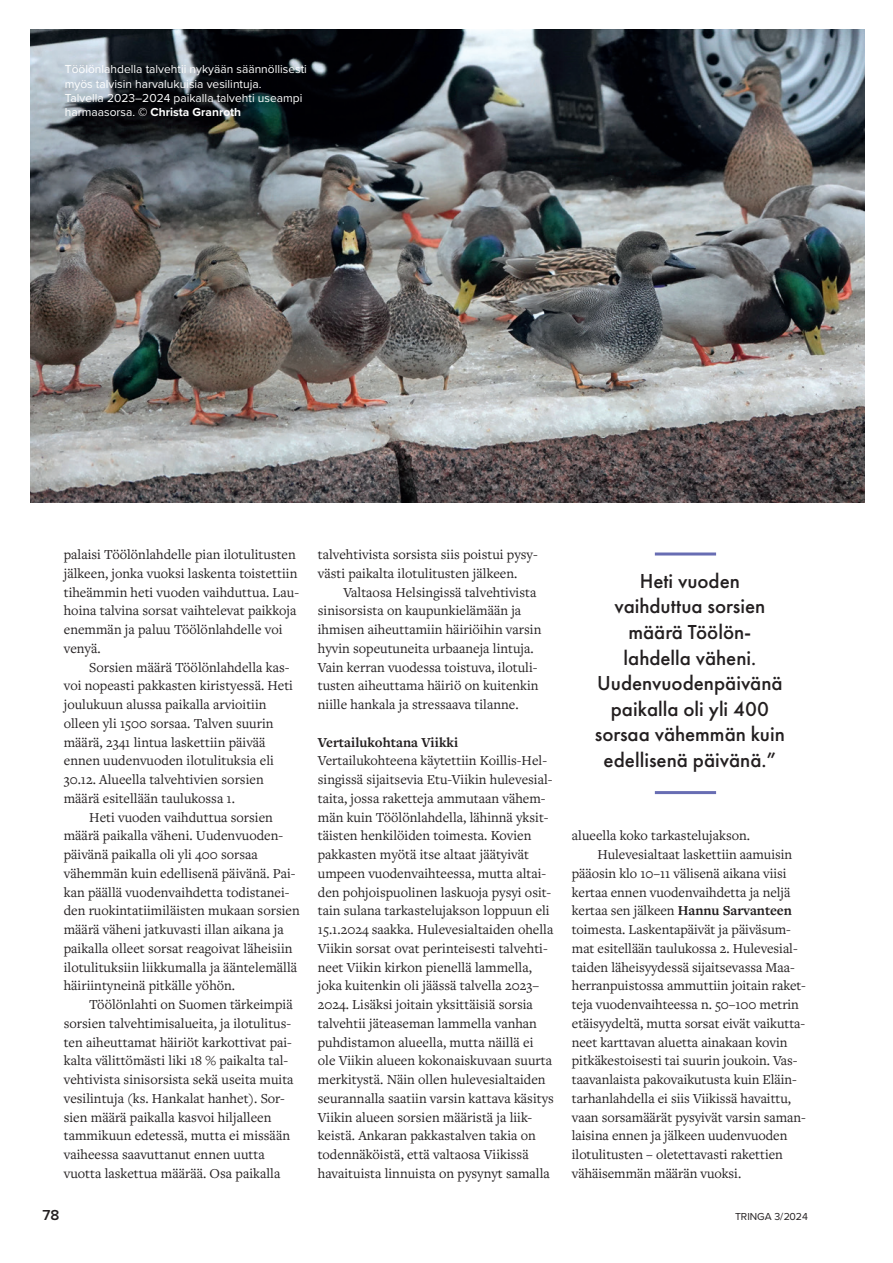
<style>
.page{position:relative;width:893px;height:1263px;background:#fff}
.page>*{position:absolute;margin:0;border:0;box-sizing:border-box;transform-origin:0 0}
.Nosto{font:500 21px/25.5px "Futura PT";color:#231f20;text-align:center}
.t1{font:600 15px "Proxima Nova";color:#231f20}
.LEIPÄTEKSTI{font:14.25px/18.8px "Freight Text Pro";color:#231f20}
.KUVATEKSTI{font:12px/14.4px "Proxima Nova";color:#fff}
.Infotekstit{font:10.5px "Proxima Nova";color:#231f20}
.s1{font-weight:700}
</style>
<div class="page">
<img style="left:31px;top:30px;width:833px;height:473px">
<hr style="left:655px;top:552px;width:61px;height:3px;background:#686db3">
<hr style="left:655px;top:791px;width:61px;height:3px;background:#686db3">
<p class="KUVATEKSTI" style="left:65px;top:62px;width:244px">Töölönlahdella talvehtii nykyään säännöllisesti myös talvisin harvalukuisia vesilintuja.<br>Talvella 2023–2024 paikalla talvehti useampi harmaasorsa. <span class="s1">© Christa Granroth</span></p>
<p class="LEIPÄTEKSTI" style="left:64px;top:545px;width:233px">palaisi Töölönlahdelle pian ilotulitusten</p>
<p class="LEIPÄTEKSTI" style="left:64px;top:563px;width:235px">jälkeen, jonka vuoksi laskenta toistettiin</p>
<p class="LEIPÄTEKSTI" style="left:64px;top:582px;width:237px">tiheämmin heti vuoden vaihduttua. Lau-</p>
<p class="LEIPÄTEKSTI" style="left:64px;top:601px;width:234px">hoina talvina sorsat vaihtelevat paikkoja</p>
<p class="LEIPÄTEKSTI" style="left:64px;top:620px;width:220px">enemmän ja paluu Töölönlahdelle voi</p>
<p class="LEIPÄTEKSTI" style="left:64px;top:638px;width:38px">venyä.</p>
<p class="LEIPÄTEKSTI" style="left:89px;top:657px;width:202px">Sorsien määrä Töölönlahdella kas-</p>
<p class="LEIPÄTEKSTI" style="left:64px;top:676px;width:231px">voi nopeasti pakkasten kiristyessä. Heti</p>
<p class="LEIPÄTEKSTI" style="left:64px;top:695px;width:204px">joulukuun alussa paikalla arvioitiin</p>
<p class="LEIPÄTEKSTI" style="left:64px;top:713px;width:211px">olleen yli 1500 sorsaa. Talven suurin</p>
<p class="LEIPÄTEKSTI" style="left:64px;top:732px;width:203px">määrä, 2341 lintua laskettiin päivää</p>
<p class="LEIPÄTEKSTI" style="left:64px;top:751px;width:212px">ennen uudenvuoden ilotulituksia eli</p>
<p class="LEIPÄTEKSTI" style="left:64px;top:770px;width:201px">30.12. Alueella talvehtivien sorsien</p>
<p class="LEIPÄTEKSTI" style="left:64px;top:788px;width:173px">määrä esitellään taulukossa 1.</p>
<p class="LEIPÄTEKSTI" style="left:89px;top:807px;width:185px">Heti vuoden vaihduttua sorsien</p>
<p class="LEIPÄTEKSTI" style="left:64px;top:826px;width:221px">määrä paikalla väheni. Uudenvuoden-</p>
<p class="LEIPÄTEKSTI" style="left:64px;top:845px;width:196px">päivänä paikalla oli yli 400 sorsaa</p>
<p class="LEIPÄTEKSTI" style="left:64px;top:863px;width:233px">vähemmän kuin edellisenä päivänä. Pai-</p>
<p class="LEIPÄTEKSTI" style="left:64px;top:882px;width:227px">kan päällä vuodenvaihdetta todistanei-</p>
<p class="LEIPÄTEKSTI" style="left:64px;top:901px;width:238px">den ruokintatiimiläisten mukaan sorsien</p>
<p class="LEIPÄTEKSTI" style="left:64px;top:920px;width:222px">määrä väheni jatkuvasti illan aikana ja</p>
<p class="LEIPÄTEKSTI" style="left:64px;top:938px;width:230px">paikalla olleet sorsat reagoivat läheisiin</p>
<p class="LEIPÄTEKSTI" style="left:64px;top:957px;width:235px">ilotulituksiin liikkumalla ja ääntelemällä</p>
<p class="LEIPÄTEKSTI" style="left:64px;top:976px;width:173px">häiriintyneinä pitkälle yöhön.</p>
<p class="LEIPÄTEKSTI" style="left:89px;top:995px;width:205px">Töölönlahti on Suomen tärkeimpiä</p>
<p class="LEIPÄTEKSTI" style="left:64px;top:1013px;width:229px">sorsien talvehtimisalueita, ja ilotulitus-</p>
<p class="LEIPÄTEKSTI" style="left:64px;top:1032px;width:230px">ten aiheuttamat häiriöt karkottivat pai-</p>
<p class="LEIPÄTEKSTI" style="left:64px;top:1051px;width:226px">kalta välittömästi liki 18 % paikalta tal-</p>
<p class="LEIPÄTEKSTI" style="left:64px;top:1070px;width:231px">vehtivista sinisorsista sekä useita muita</p>
<p class="LEIPÄTEKSTI" style="left:64px;top:1088px;width:223px">vesilintuja (ks. Hankalat hanhet). Sor-</p>
<p class="LEIPÄTEKSTI" style="left:64px;top:1107px;width:209px">sien määrä paikalla kasvoi hiljalleen</p>
<p class="LEIPÄTEKSTI" style="left:64px;top:1126px;width:228px">tammikuun edetessä, mutta ei missään</p>
<p class="LEIPÄTEKSTI" style="left:64px;top:1145px;width:203px">vaiheessa saavuttanut ennen uutta</p>
<p class="LEIPÄTEKSTI" style="left:64px;top:1163px;width:218px">vuotta laskettua määrää. Osa paikalla</p>
<p class="LEIPÄTEKSTI" style="left:318px;top:545px;width:221px">talvehtivista sorsista siis poistui pysy-</p>
<p class="LEIPÄTEKSTI" style="left:318px;top:563px;width:201px">västi paikalta ilotulitusten jälkeen.</p>
<p class="LEIPÄTEKSTI" style="left:343px;top:582px;width:195px">Valtaosa Helsingissä talvehtivista</p>
<p class="LEIPÄTEKSTI" style="left:318px;top:601px;width:205px">sinisorsista on kaupunkielämään ja</p>
<p class="LEIPÄTEKSTI" style="left:318px;top:620px;width:225px">ihmisen aiheuttamiin häiriöihin varsin</p>
<p class="LEIPÄTEKSTI" style="left:318px;top:638px;width:217px">hyvin sopeutuneita urbaaneja lintuja.</p>
<p class="LEIPÄTEKSTI" style="left:318px;top:657px;width:221px">Vain kerran vuodessa toistuva, ilotuli-</p>
<p class="LEIPÄTEKSTI" style="left:318px;top:676px;width:222px">tusten aiheuttama häiriö on kuitenkin</p>
<p class="LEIPÄTEKSTI" style="left:318px;top:695px;width:202px">niille hankala ja stressaava tilanne.</p>
<p class="LEIPÄTEKSTI" style="left:318px;top:732px;width:238px"><span class="s1">Vertailukohtana Viikki </span>Vertailukohteena käytettiin Koillis-Hel&shy;singissä sijaitsevia Etu-Viikin hulevesial&shy;taita, jossa raketteja ammutaan vähem&shy;män kuin Töölönlahdella, lähinnä yksit&shy;täisten henkilöiden toimesta. Kovien pakkasten myötä itse altaat jäätyivät umpeen vuodenvaihteessa, mutta altai&shy;den pohjoispuolinen laskuoja pysyi osit&shy;tain sulana tarkastelujakson loppuun eli 15.1.2024 saakka. Hulevesialtaiden ohella Viikin sorsat ovat perinteisesti talvehti&shy;neet Viikin kirkon pienellä lammella, joka kuitenkin oli jäässä talvella 2023– 2024. Lisäksi joitain yksittäisiä sorsia talvehtii jäteaseman lammella vanhan puhdistamon alueella, mutta näillä ei ole Viikin alueen kokonaiskuvaan suurta merkitystä. Näin ollen hulevesialtaiden seurannalla saatiin varsin kattava käsitys Viikin alueen sorsien määristä ja liik&shy;keistä. Ankaran pakkastalven takia on todennäköistä, että valtaosa Viikissä havaituista linnuista on pysynyt samalla</p>
<p class="Nosto" style="left:595px;top:568px;width:192px">Heti vuoden vaihduttua sorsien määrä Töölön&shy;lahdella väheni.<br>Uudenvuodenpäivänä paikalla oli yli 400 sorsaa vähemmän kuin edellisenä päivänä.”</p>
<p class="LEIPÄTEKSTI" style="left:572px;top:826px;width:180px">alueella koko tarkastelujakson.</p>
<p class="LEIPÄTEKSTI" style="left:597px;top:845px;width:196px">Hulevesialtaat laskettiin aamuisin</p>
<p class="LEIPÄTEKSTI" style="left:572px;top:863px;width:216px">pääosin klo 10–11 välisenä aikana viisi</p>
<p class="LEIPÄTEKSTI" style="left:572px;top:882px;width:220px">kertaa ennen vuodenvaihdetta ja neljä</p>
<p class="LEIPÄTEKSTI" style="left:572px;top:901px;width:222px">kertaa sen jälkeen <span class="s1">Hannu Sarvanteen</span></p>
<p class="LEIPÄTEKSTI" style="left:572px;top:920px;width:221px">toimesta. Laskentapäivät ja päiväsum-</p>
<p class="LEIPÄTEKSTI" style="left:572px;top:938px;width:227px">mat esitellään taulukossa 2. Hulevesial-</p>
<p class="LEIPÄTEKSTI" style="left:572px;top:957px;width:224px">taiden läheisyydessä sijaitsevassa Maa-</p>
<p class="LEIPÄTEKSTI" style="left:572px;top:976px;width:235px">herranpuistossa ammuttiin joitain raket-</p>
<p class="LEIPÄTEKSTI" style="left:572px;top:995px;width:229px">teja vuodenvaihteessa n. 50–100 metrin</p>
<p class="LEIPÄTEKSTI" style="left:572px;top:1013px;width:235px">etäisyydeltä, mutta sorsat eivät vaikutta-</p>
<p class="LEIPÄTEKSTI" style="left:572px;top:1032px;width:217px">neet karttavan aluetta ainakaan kovin</p>
<p class="LEIPÄTEKSTI" style="left:572px;top:1051px;width:227px">pitkäkestoisesti tai suurin joukoin. Vas-</p>
<p class="LEIPÄTEKSTI" style="left:572px;top:1070px;width:227px">taavanlaista pakovaikutusta kuin Eläin-</p>
<p class="LEIPÄTEKSTI" style="left:572px;top:1088px;width:221px">tarhanlahdella ei siis Viikissä havaittu,</p>
<p class="LEIPÄTEKSTI" style="left:572px;top:1107px;width:235px">vaan sorsamäärät pysyivät varsin saman-</p>
<p class="LEIPÄTEKSTI" style="left:572px;top:1126px;width:217px">laisina ennen ja jälkeen uudenvuoden</p>
<p class="LEIPÄTEKSTI" style="left:572px;top:1145px;width:213px">ilotulitusten – oletettavasti rakettien</p>
<p class="LEIPÄTEKSTI" style="left:572px;top:1163px;width:171px">vähäisemmän määrän vuoksi.</p>
<p class="t1" style="left:43px;top:1204px;width:18px">78</p>
<p class="Infotekstit" style="left:735px;top:1209px;width:74px">TRINGA 3/ 2024</p>
</div>
